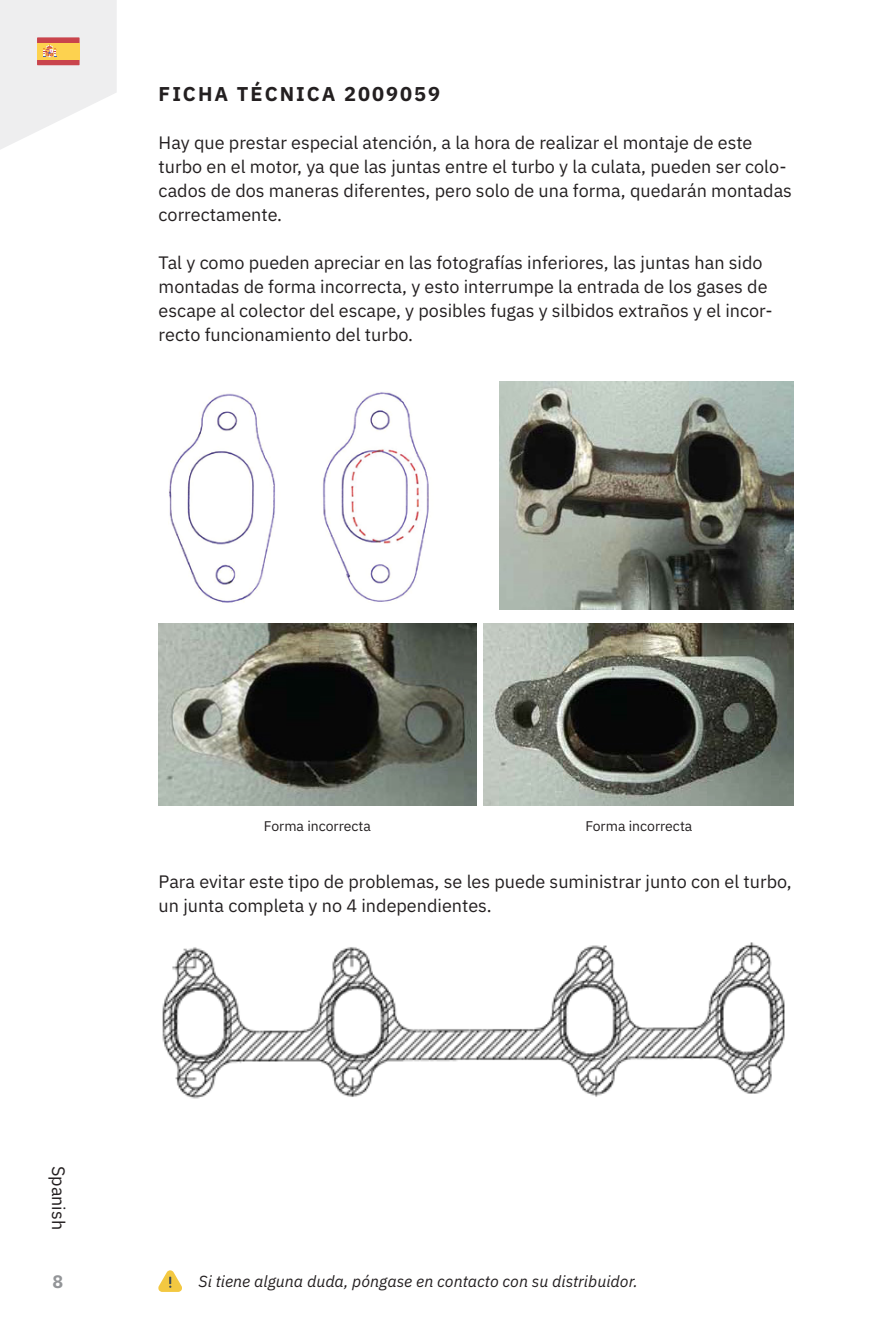
<style>
.page{position:relative;width:879px;height:1338px;background:#fff}
.page>*{position:absolute;margin:0;border:0;box-sizing:border-box;transform-origin:0 0}
.t1{font:700 20px "IBM Plex Sans";letter-spacing:.1em;color:#231f20}
.t2{font:18px/24px "IBM Plex Sans";color:#231f20}
.t3{font:700 18px "IBM Plex Sans";color:#939598}
.t4{font:italic 16px "IBM Plex Sans";color:#231f20}
.t5{font:14px "IBM Plex Sans";color:#231f20}
</style>
<div class="page">
<svg style="left:0;top:0;width:117px;height:150px"></svg>
<svg style="left:158px;top:1270px;width:24px;height:22px"></svg>
<img style="left:169px;top:391px;width:260px;height:212px">
<img style="left:500px;top:381px;width:294px;height:229px">
<img style="left:159px;top:624px;width:317px;height:182px">
<img style="left:484px;top:624px;width:310px;height:182px">
<img style="left:162px;top:942px;width:623px;height:157px">
<p class="t1" style="left:159px;top:78px;width:283px">FICHA TÉCNICA 2009059</p>
<p class="t2" style="left:159px;top:129px;width:635px">Hay que prestar especial atención, a la hora de realizar el montaje de este turbo en el motor, ya que las juntas entre el turbo y la culata, pueden ser colo&shy;cados de dos maneras diferentes, pero solo de una forma, quedarán montadas correctamente.</p>
<p class="t2" style="left:159px;top:249px;width:615px">Tal y como pueden apreciar en las fotografías inferiores, las juntas han sido montadas de forma incorrecta, y esto interrumpe la entrada de los gases de escape al colector del escape, y posibles fugas y silbidos extraños y el incor&shy;recto funcionamiento del turbo.</p>
<p class="t5" style="left:264px;top:815px;width:109px">Forma incorrecta</p>
<p class="t5" style="left:585px;top:815px;width:109px">Forma incorrecta</p>
<p class="t2" style="left:159px;top:868px;width:634px">Para evitar este tipo de problemas, se les puede suministrar junto con el turbo, un junta completa y no 4 independientes.</p>
<p class="t2" style="left:72px;top:1166px;width:66px;rotate:90deg">Spanish</p>
<p class="t3" style="left:53px;top:1268px;width:12px">8</p>
<p class="t4" style="left:198px;top:1269px;width:441px">Si tiene alguna duda, póngase en contacto con su distribuidor.</p>
</div>
